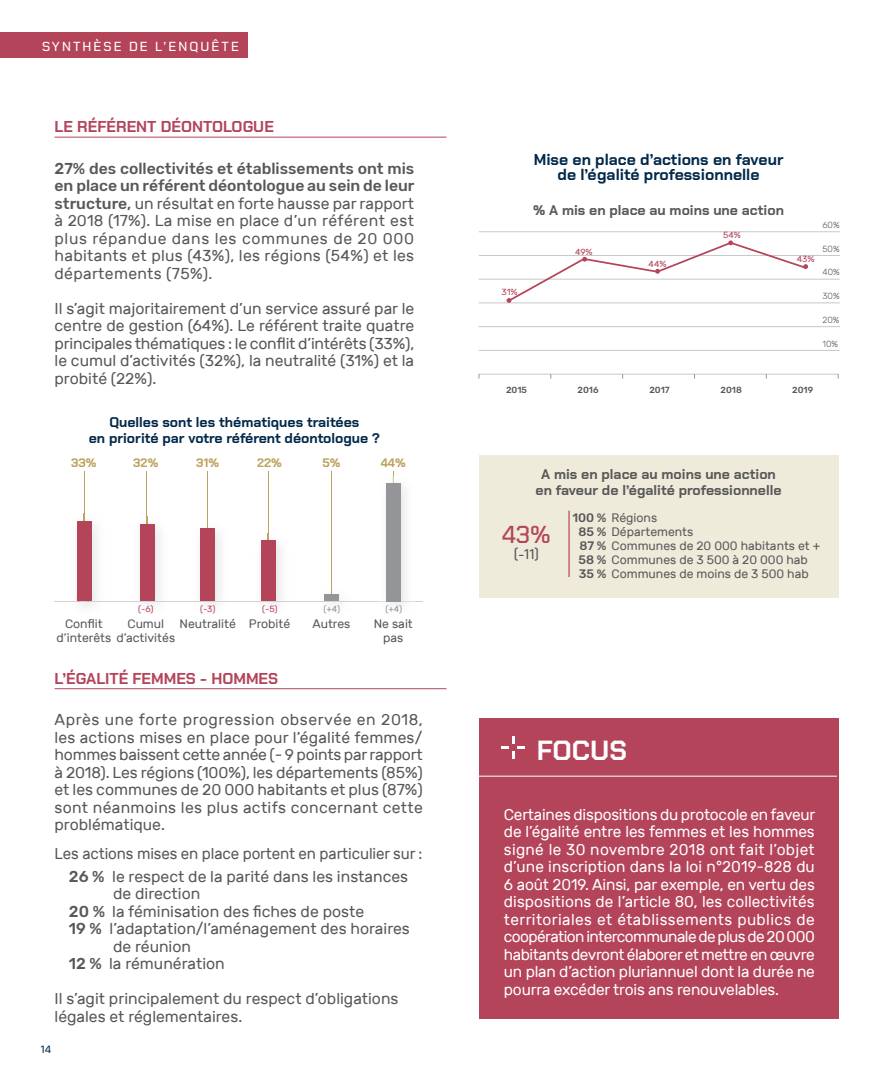
<style>
.page{position:relative;width:893px;height:1092px;background:#fff}
.page>*{position:absolute;margin:0;border:0;box-sizing:border-box;transform-origin:0 0}
.t1{font:700 27.65px "Chakra Petch";color:#fff}
.t2{font:500 24.5px "Chakra Petch";color:#b4445a}
.t3{font:15.75px/17.5px "Rubik";color:#57585a;text-align:justify}
.t4{font:15.75px/17.5px "Rubik";letter-spacing:-.01em;color:#fff;text-align:justify}
.t5{font:15.75px/22.4px "Rubik";color:#57585a;text-align:center;scale:.96 1}
.t6{font:700 15.75px/15.8px "Chakra Petch";color:#02294a;text-align:center}
.t7{font:700 15.75px "Chakra Petch";color:#b4445a}
.t8{font:700 14px/15.8px "Chakra Petch";color:#57585a;text-align:center}
.t9{font:700 14px/15.8px "Chakra Petch";color:#02294a;text-align:center}
.t10{font:500 14px "Chakra Petch";color:#57585a}
.t11{font:500 13.12px "Chakra Petch";letter-spacing:.16em;color:#fff}
.t12{font:12.25px/14px "Rubik";color:#57585a}
.t13{font:700 12.25px "Chakra Petch";color:#bda35f}
.t14{font:500 10.5px "Chakra Petch";color:#02294a}
.t15{font:8.92px "Rubik";color:#b4445a}
.t16{font:500 8.92px "Rubik";color:#57585a}
.t17{font:300 8.92px "Rubik";color:#57585a}
.t18{font:8.92px "Rubik";color:#939598}
.s1{font-weight:500}
</style>
<div class="page">
<hr style="left:84px;top:471px;width:1px;height:118px;background:#bda35f">
<img style="left:80px;top:513px;width:17px;height:93px">
<div style="left:77px;top:521px;width:14px;height:80px;background:#b4445a"></div>
<hr style="left:147px;top:471px;width:1px;height:118px;background:#bda35f">
<img style="left:143px;top:517px;width:17px;height:89px">
<div style="left:140px;top:524px;width:14px;height:77px;background:#b4445a"></div>
<hr style="left:207px;top:471px;width:1px;height:130px;background:#bda35f">
<div style="left:200px;top:528px;width:15px;height:73px;background:#b4445a"></div>
<hr style="left:268px;top:471px;width:1px;height:130px;background:#bda35f">
<img style="left:265px;top:533px;width:16px;height:73px">
<div style="left:261px;top:540px;width:15px;height:61px;background:#b4445a"></div>
<hr style="left:331px;top:471px;width:1px;height:130px;background:#bda35f">
<div style="left:324px;top:593px;width:15px;height:8px;background:#939598"></div>
<hr style="left:55px;top:601px;width:368px;height:1px;background:#d1d2d4">
<hr style="left:393px;top:471px;width:1px;height:130px;background:#bda35f">
<img style="left:379px;top:601px;width:36px;height:1px">
<div style="left:386px;top:483px;width:15px;height:118px;background:#939598"></div>
<div style="left:479px;top:718px;width:359px;height:301px;background:#b4445a"></div>
<svg style="left:501px;top:736px;width:24px;height:23px"></svg>
<hr style="left:479px;top:775px;width:358px;height:1px;background:#fff">
<div style="left:0;top:32px;width:248px;height:26px;background:#b4445a"></div>
<hr style="left:479px;top:374px;width:359px;height:1px;background:#c7c8ca">
<hr style="left:479px;top:255px;width:361px;height:1px;background:#c7c8ca">
<hr style="left:479px;top:231px;width:361px;height:1px;background:#c7c8ca">
<hr style="left:479px;top:279px;width:361px;height:1px;background:#c7c8ca">
<hr style="left:479px;top:302px;width:361px;height:1px;background:#c7c8ca">
<hr style="left:479px;top:326px;width:361px;height:1px;background:#c7c8ca">
<hr style="left:479px;top:350px;width:361px;height:1px;background:#c7c8ca">
<svg style="left:507px;top:240px;width:301px;height:63px"></svg>
<div style="left:479px;top:455px;width:359px;height:142px;background:#efebda"></div>
<hr style="left:568px;top:510px;width:2px;height:67px;background:#b4445a">
<hr style="left:55px;top:137px;width:391px;height:1px;background:#b4445a">
<hr style="left:55px;top:688px;width:391px;height:1px;background:#b4445a">
<p class="t11" style="left:42px;top:39px;width:198px">SYNTHÈSE DE L’ENQUÊTE</p>
<p class="t7" style="left:55px;top:118px;width:221px">LE RÉFÉRENT DÉONTOLOGUE</p>
<p class="t3" style="left:55px;top:160px;width:361px"><span class="s1">27% des collectivités et établissements ont mis en place un référent déontologue au sein de leur structure,</span> un résultat en forte hausse par rapport à 2018 (17%). La mise en place d’un référent est plus répandue dans les communes de 20 000 habitants et plus (43%), les régions (54%) et les départements (75%).</p>
<p class="t3" style="left:55px;top:300px;width:361px">Il s’agit majoritairement d’un service assuré par le centre de gestion (64%). Le référent traite quatre principales thématiques : le conflit d’intérêts (33%), le cumul d’activités (32%), la neutralité (31%) et la probité (22%).</p>
<p class="t9" style="left:89px;top:414px;width:293px">Quelles sont les thématiques traitées<br>en priorité par votre référent déontologue ?</p>
<p class="t13" style="left:71px;top:455px;width:27px">33%</p>
<p class="t13" style="left:133px;top:455px;width:27px">32%</p>
<p class="t13" style="left:196px;top:455px;width:24px">31%</p>
<p class="t13" style="left:257px;top:455px;width:26px">22%</p>
<p class="t13" style="left:322px;top:455px;width:20px">5%</p>
<p class="t13" style="left:381px;top:455px;width:26px">44%</p>
<p class="t15" style="left:138px;top:604px;width:17px">(-6)</p>
<p class="t15" style="left:200px;top:604px;width:17px">(-3)</p>
<p class="t15" style="left:262px;top:604px;width:17px">(-5)</p>
<p class="t18" style="left:323px;top:604px;width:18px">(+4)</p>
<p class="t18" style="left:385px;top:604px;width:18px">(+4)</p>
<p class="t12" style="left:57px;top:616px;width:120px;text-indent:8px">Conflit<br>d’interêts d’activités</p>
<p class="t12" style="left:127px;top:616px;width:38px">Cumul</p>
<p class="t12" style="left:179px;top:616px;width:112px">Neutralité Probité</p>
<p class="t12" style="left:312px;top:616px;width:39px">Autres</p>
<p class="t12" style="left:374px;top:616px;width:41px;text-align:center">Ne sait pas</p>
<p class="t7" style="left:55px;top:669px;width:225px">L’ÉGALITÉ FEMMES - HOMMES</p>
<p class="t3" style="left:55px;top:711px;width:370px">Après une forte progression observée en 2018, les actions mises en place pour l’égalité femmes/ hommes baissent cette année (- 9 points par rapport à 2018). Les régions (100%), les départements (85%) et les communes de 20 000 habitants et plus (87%) sont néanmoins les plus actifs concernant cette problématique.</p>
<p class="t5" style="left:55px;top:842px;width:385px">Les actions mises en place portent en particulier sur :<br><span class="s1">26 %</span> le respect de la parité dans les instances</p>
<p class="t3" style="left:113px;top:885px;width:89px">de direction</p>
<p class="t3" style="left:69px;top:902px;width:297px"><span class="s1">20 %</span> la féminisation des fiches de poste</p>
<p class="t3" style="left:69px;top:920px;width:342px"><span class="s1">19 %</span> l’adaptation/l’aménagement des horaires</p>
<p class="t3" style="left:113px;top:937px;width:79px">de réunion</p>
<p class="t3" style="left:69px;top:955px;width:157px"><span class="s1">12 %</span> la rémunération</p>
<p class="t3" style="left:55px;top:990px;width:346px">Il s’agit principalement du respect d’obligations légales et réglementaires.</p>
<p class="t14" style="left:41px;top:1042px;width:12px">14</p>
<p class="t6" style="left:534px;top:151px;width:251px">Mise en place d’actions en faveur de l’égalité professionnelle</p>
<p class="t15" style="left:502px;top:286px;width:17px">31%</p>
<p class="t8" style="left:533px;top:202px;width:252px">% A mis en place au moins une action</p>
<p class="t15" style="left:575px;top:247px;width:19px">49%</p>
<p class="t15" style="left:649px;top:258px;width:19px">44%</p>
<p class="t15" style="left:723px;top:230px;width:19px">54%</p>
<p class="t15" style="left:797px;top:253px;width:19px">43%</p>
<p class="t17" style="left:822px;top:219px;width:19px">60%</p>
<p class="t17" style="left:822px;top:243px;width:19px">50%</p>
<p class="t17" style="left:822px;top:267px;width:19px">40%</p>
<p class="t17" style="left:822px;top:291px;width:19px">30%</p>
<p class="t17" style="left:822px;top:315px;width:19px">20%</p>
<p class="t17" style="left:822px;top:339px;width:17px">10%</p>
<p class="t16" style="left:506px;top:385px;width:22px">2015</p>
<p class="t16" style="left:577px;top:385px;width:23px">2016</p>
<p class="t16" style="left:649px;top:385px;width:22px">2017</p>
<p class="t16" style="left:720px;top:385px;width:23px">2018</p>
<p class="t16" style="left:792px;top:385px;width:22px">2019</p>
<p class="t8" style="left:536px;top:466px;width:248px">A mis en place au moins une action en faveur de l’égalité professionnelle</p>
<h2 class="t2" style="left:502px;top:520px;width:50px">43%</h2>
<p class="t10" style="left:514px;top:546px;width:27px">(-11)</p>
<p class="t12" style="left:578px;top:511px;width:243px;text-indent:-6px"><span class="s1">100 %</span> Régions<br><span class="s1">85 %</span> Départements<br><span class="s1">87 %</span> Communes de 20 000 habitants et +<br><span class="s1">58 %</span> Communes de 3 500 à 20 000 hab<br><span class="s1">35 %</span> Communes de moins de 3 500 hab</p>
<h1 class="t1" style="left:537px;top:734px;width:92px">FOCUS</h1>
<p class="t4" style="left:504px;top:805px;width:313px">Certaines dispositions du protocole en faveur de l’égalité entre les femmes et les hommes signé le 30 novembre 2018 ont fait l’objet d’une inscription dans la loi n°2019-828 du 6 août 2019. Ainsi, par exemple, en vertu des dispositions de l’article 80, les collectivités territoriales et établissements publics de coopération intercommunale de plus de 20 000 habitants devront élaborer et mettre en œuvre un plan d’action pluriannuel dont la durée ne pourra excéder trois ans renouvelables.</p>
</div>
